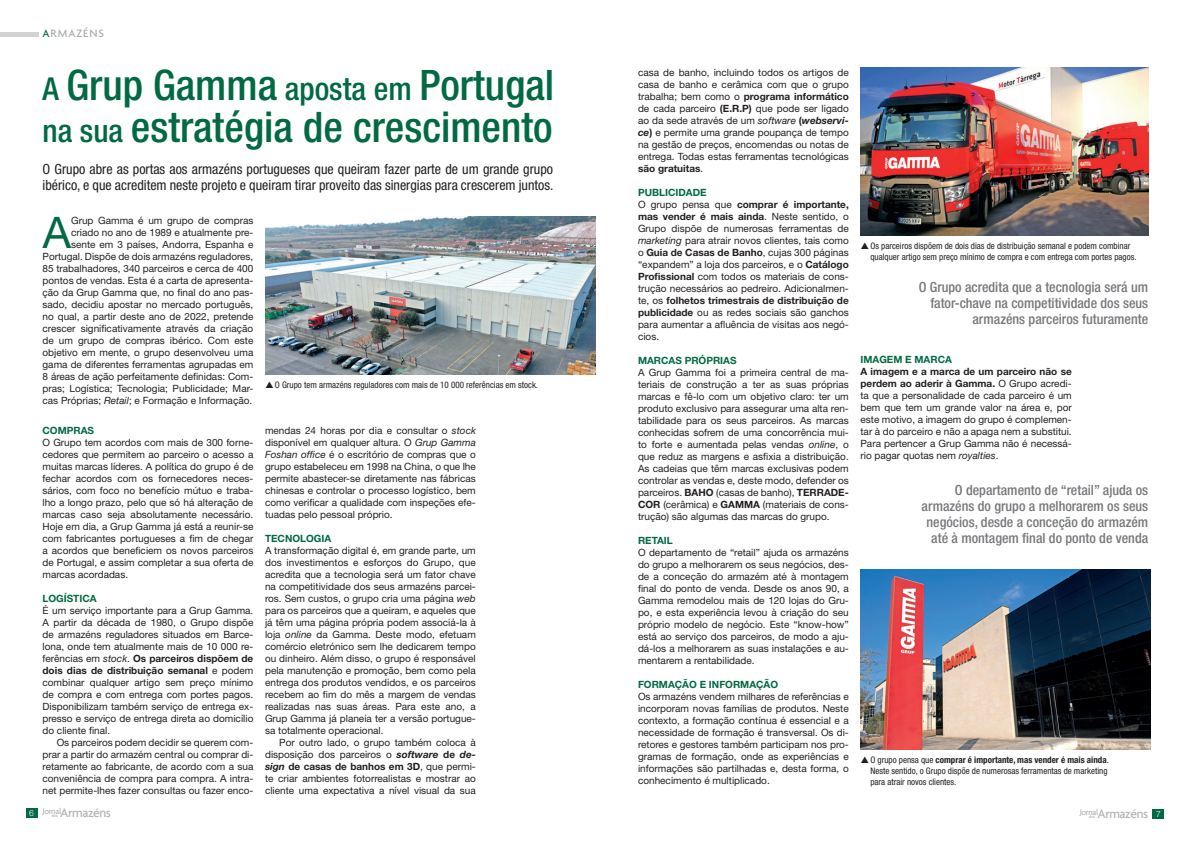
<style>
.page{position:relative;width:1191px;height:842px;background:#fff}
.page>*{position:absolute;margin:0;border:0;box-sizing:border-box;transform-origin:0 0}
.t1{font:43.6px "Helvetica Neue";color:#026a43}
._00_Titulo_1_proveid{font:500 condensed 42.1px "Helvetica Neue";color:#026a43}
.t2{font:500 condensed 14px/16px "Helvetica Neue";color:#76787b;text-align:right}
.t3{font:condensed 14px/16px "Helvetica Neue";color:#231f20}
.t4{font:500 13.6px "Agenda";letter-spacing:-.035em;color:#b2b3b7}
.t5{font:500 11.5px "Agenda";letter-spacing:.08em;color:#a8a9ad}
.t6{font:10px/12px "Helvetica Neue";color:#231f20;text-align:justify}
.t7{font:700 10px "Helvetica Neue";color:#026a43}
._03_FOTO_TOPO_ARRIBA{font:condensed 9px/11px "Helvetica Neue";color:#231f20}
.t8{font:500 8.7px "Agenda";letter-spacing:-.04em;color:#b2b3b7}
.t9{font:300 8.5px "Helvetica Neue";color:#fff}
.t10{font:500 4.7px "Agenda";letter-spacing:-.04em;color:#b2b3b7}
.s1{color:#026a43}
.s2{font-size:31.6px}
.s3{font-style:italic}
.s4{font-weight:700}
.s5{font-weight:700;font-style:italic}
</style>
<div class="page">
<div style="left:26px;top:808px;width:11px;height:10px;background:#026a43"></div>
<div style="left:1152px;top:809px;width:12px;height:10px;background:#026a43"></div>
<hr style="left:0;top:33px;width:39px;height:4px;background:#d1d2d4">
<img style="left:265px;top:216px;width:330px;height:158px">
<img style="left:860px;top:67px;width:288px;height:169px">
<img style="left:860px;top:569px;width:290px;height:180px">
<p class="t5" style="left:43px;top:26px;width:63px"><span class="s1">A</span>RMAZÉNS</p>
<p class="_00_Titulo_1_proveid" style="left:43px;top:60px;width:513px"><span class="s2">A</span> Grup Gamma <span class="s2">aposta em</span> Portugal</p>
<p class="_00_Titulo_1_proveid" style="left:43px;top:102px;width:511px"><span class="s2">na sua</span> estratégia de crescimento</p>
<p class="t3" style="left:43px;top:161px;width:512px">O Grupo abre as portas aos armazéns portugueses que queiram fazer parte de um grande grupo ibérico, e que acreditem neste projeto e queiram tirar proveito das sinergias para crescerem juntos.</p>
<p class="t1" style="left:43px;top:207px;width:30px">A</p>
<p class="t6" style="left:43px;top:215px;width:212px;text-align:right">Grup Gamma é um grupo de compras criado no ano de 1989 e atualmente pre-<br>sente em 3 países, Andorra, Espanha e Portugal. Dispõe de dois armazéns reguladores, 85 trabalhadores, 340 parceiros e cerca de 400 pontos de vendas. Esta é a carta de apresenta&shy;ção da Grup Gamma que, no final do ano pas&shy;sado, decidiu apostar no mercado português, no qual, a partir deste ano de 2022, pretende crescer significativamente através da criação de um grupo de compras ibérico. Com este objetivo em mente, o grupo desenvolveu uma gama de diferentes ferramentas agrupadas em 8 áreas de ação perfeitamente definidas: Com&shy;pras; Logística; Tecnologia; Publicidade; Mar&shy;cas Próprias; <span class="s3">Retail</span>; e Formação e Informação.</p>
<p class="_03_FOTO_TOPO_ARRIBA" style="left:275px;top:379px;width:265px">O Grupo tem armazéns reguladores com mais de 10 000 referências em stock.</p>
<p class="t7" style="left:43px;top:424px;width:53px">COMPRAS</p>
<p class="t6" style="left:43px;top:436px;width:212px">O Grupo tem acordos com mais de 300 forne&shy;cedores que permitem ao parceiro o acesso a muitas marcas líderes. A política do grupo é de fechar acordos com os fornecedores neces&shy;sários, com foco no benefício mútuo e traba&shy;lho a longo prazo, pelo que só há alteração de marcas caso seja absolutamente necessário.<br>Hoje em dia, a Grup Gamma já está a reunir-se com fabricantes portugueses a fim de chegar a acordos que beneficiem os novos parceiros de Portugal, e assim completar a sua oferta de marcas acordadas.</p>
<p class="t7" style="left:43px;top:592px;width:56px">LOGÍSTICA</p>
<p class="t6" style="left:43px;top:604px;width:212px">É um serviço importante para a Grup Gamma.<br>A partir da década de 1980, o Grupo dispõe de armazéns reguladores situados em Barce&shy;lona, onde tem atualmente mais de 10 000 re&shy;ferências em <span class="s3">stock</span>. <span class="s4">Os parceiros dispõem de dois dias de distribuição semanal</span> e podem combinar qualquer artigo sem preço mínimo de compra e com entrega com portes pagos.<br>Disponibilizam também serviço de entrega ex&shy;presso e serviço de entrega direta ao domicílio do cliente final.</p>
<p class="t6" style="left:43px;top:736px;width:212px;text-indent:14px">Os parceiros podem decidir se querem com&shy;prar a partir do armazém central ou comprar di&shy;retamente ao fabricante, de acordo com a sua conveniência de compra para compra. A intra&shy;net permite-lhes fazer consultas ou fazer enco-</p>
<p class="t6" style="left:265px;top:424px;width:212px">mendas 24 horas por dia e consultar o <span class="s3">stock </span>disponível em qualquer altura. O <span class="s3">Grup Gamma Foshan office</span> é o escritório de compras que o grupo estabeleceu em 1998 na China, o que lhe permite abastecer-se diretamente nas fábricas chinesas e controlar o processo logístico, bem como verificar a qualidade com inspeções efe&shy;tuadas pelo pessoal próprio.</p>
<p class="t7" style="left:265px;top:532px;width:68px">TECNOLOGIA</p>
<p class="t6" style="left:265px;top:544px;width:212px">A transformação digital é, em grande parte, um dos investimentos e esforços do Grupo, que acredita que a tecnologia será um fator chave na competitividade dos seus armazéns parcei&shy;ros. Sem custos, o grupo cria uma página <span class="s3">web </span>para os parceiros que a queiram, e aqueles que já têm uma página própria podem associá-la à loja <span class="s3">online</span> da Gamma. Deste modo, efetuam comércio eletrónico sem lhe dedicarem tempo ou dinheiro. Além disso, o grupo é responsável pela manutenção e promoção, bem como pela entrega dos produtos vendidos, e os parceiros recebem ao fim do mês a margem de vendas realizadas nas suas áreas. Para este ano, a Grup Gamma já planeia ter a versão portugue&shy;sa totalmente operacional.</p>
<p class="t6" style="left:265px;top:736px;width:212px;text-indent:14px">Por outro lado, o grupo também coloca à disposição dos parceiros o <span class="s5">software</span> <span class="s4">de</span> <span class="s5">de&shy;sign</span> <span class="s4">de casas de banhos em 3D</span>, que permi&shy;te criar ambientes fotorrealistas e mostrar ao cliente uma expectativa a nível visual da sua</p>
<p class="t6" style="left:638px;top:66px;width:212px">casa de banho, incluindo todos os artigos de casa de banho e cerâmica com que o grupo trabalha; bem como o <span class="s4">programa informático </span>de cada parceiro <span class="s4">(E.R.P)</span> que pode ser ligado ao da sede através de um <span class="s3">software</span> <span class="s4">(</span><span class="s5">webservi&shy;ce</span><span class="s4">)</span> e permite uma grande poupança de tempo na gestão de preços, encomendas ou notas de entrega. Todas estas ferramentas tecnológicas <span class="s4">são gratuitas</span>.</p>
<p class="t7" style="left:638px;top:186px;width:70px">PUBLICIDADE</p>
<p class="t6" style="left:638px;top:198px;width:212px">O grupo pensa que <span class="s4">comprar é importante, mas vender é mais ainda</span>. Neste sentido, o Grupo dispõe de numerosas ferramentas de <span class="s3">marketing</span> para atrair novos clientes, tais como o <span class="s4">Guia de Casas de Banho</span>, cujas 300 páginas “expandem” a loja dos parceiros, e o <span class="s4">Catálogo Profissional</span> com todos os materiais de cons&shy;trução necessários ao pedreiro. Adicionalmen&shy;te, os <span class="s4">folhetos trimestrais de distribuição de publicidade</span> ou as redes sociais são ganchos para aumentar a afluência de visitas aos negó&shy;cios.</p>
<p class="t7" style="left:638px;top:354px;width:100px">MARCAS PRÓPRIAS</p>
<p class="t6" style="left:638px;top:366px;width:212px">A Grup Gamma foi a primeira central de ma&shy;teriais de construção a ter as suas próprias marcas e fê-lo com um objetivo claro: ter um produto exclusivo para assegurar uma alta ren&shy;tabilidade para os seus parceiros. As marcas conhecidas sofrem de uma concorrência mui&shy;to forte e aumentada pelas vendas <span class="s3">online</span>, o que reduz as margens e asfixia a distribuição.<br>As cadeias que têm marcas exclusivas podem controlar as vendas e, deste modo, defender os parceiros. <span class="s4">BAHO</span> (casas de banho), <span class="s4">TERRADE-COR</span> (cerâmica) e <span class="s4">GAMMA</span> (materiais de cons&shy;trução) são algumas das marcas do grupo.</p>
<p class="t7" style="left:638px;top:534px;width:36px">RETAIL</p>
<p class="t6" style="left:638px;top:546px;width:212px">O departamento de “retail” ajuda os armazéns do grupo a melhorarem os seus negócios, des&shy;de a conceção do armazém até à montagem final do ponto de venda. Desde os anos 90, a Gamma remodelou mais de 120 lojas do Gru&shy;po, e esta experiência levou à criação do seu próprio modelo de negócio. Este “know-how” está ao serviço dos parceiros, de modo a aju&shy;dá-los a melhorarem as suas instalações e au&shy;mentarem a rentabilidade.</p>
<p class="t7" style="left:638px;top:678px;width:142px">FORMAÇÃO E INFORMAÇÃO</p>
<p class="t6" style="left:638px;top:690px;width:212px">Os armazéns vendem milhares de referências e incorporam novas famílias de produtos. Neste contexto, a formação contínua é essencial e a necessidade de formação é transversal. Os di&shy;retores e gestores também participam nos pro&shy;gramas de formação, onde as experiências e informações são partilhadas e, desta forma, o conhecimento é multiplicado.</p>
<p class="_03_FOTO_TOPO_ARRIBA" style="left:870px;top:241px;width:268px">Os parceiros dispõem de dois dias de distribuição semanal e podem combinar qualquer artigo sem preço mínimo de compra e com entrega com portes pagos.</p>
<p class="t2" style="left:918px;top:279px;width:231px">O Grupo acredita que a tecnologia será um fator-chave na competitividade dos seus armazéns parceiros futuramente</p>
<p class="t7" style="left:860px;top:353px;width:93px">IMAGEM E MARCA</p>
<p class="t6" style="left:860px;top:365px;width:213px"><span class="s4">A imagem e a marca de um parceiro não se perdem ao aderir à Gamma.</span> O Grupo acredi&shy;ta que a personalidade de cada parceiro é um bem que tem um grande valor na área e, por este motivo, a imagem do grupo é complemen&shy;tar à do parceiro e não a apaga nem a substitui.<br>Para pertencer a Grup Gamma não é necessá&shy;rio pagar quotas nem <span class="s3">royalties</span>.</p>
<p class="t2" style="left:921px;top:482px;width:228px">O departamento de “retail” ajuda os armazéns do grupo a melhorarem os seus negócios, desde a conceção do armazém até à montagem final do ponto de venda</p>
<p class="_03_FOTO_TOPO_ARRIBA" style="left:870px;top:754px;width:240px">O grupo pensa que <span class="s4">comprar é importante, mas vender é mais ainda</span>.<br>Neste sentido, o Grupo dispõe de numerosas ferramentas de marketing para atrair novos clientes.</p>
<p class="t8" style="left:43px;top:806px;width:20px">Jornal</p>
<p class="t9" style="left:29px;top:808px;width:6px">6</p>
<p class="t10" style="left:52px;top:813px;width:8px">dos</p>
<h3 class="t4" style="left:60px;top:805px;width:52px">Armazéns</h3>
<p class="t9" style="left:1156px;top:809px;width:6px">7</p>
<p class="t8" style="left:1079px;top:807px;width:20px">Jornal</p>
<p class="t10" style="left:1088px;top:814px;width:8px">dos</p>
<h3 class="t4" style="left:1097px;top:805px;width:52px">Armazéns</h3>
</div>
